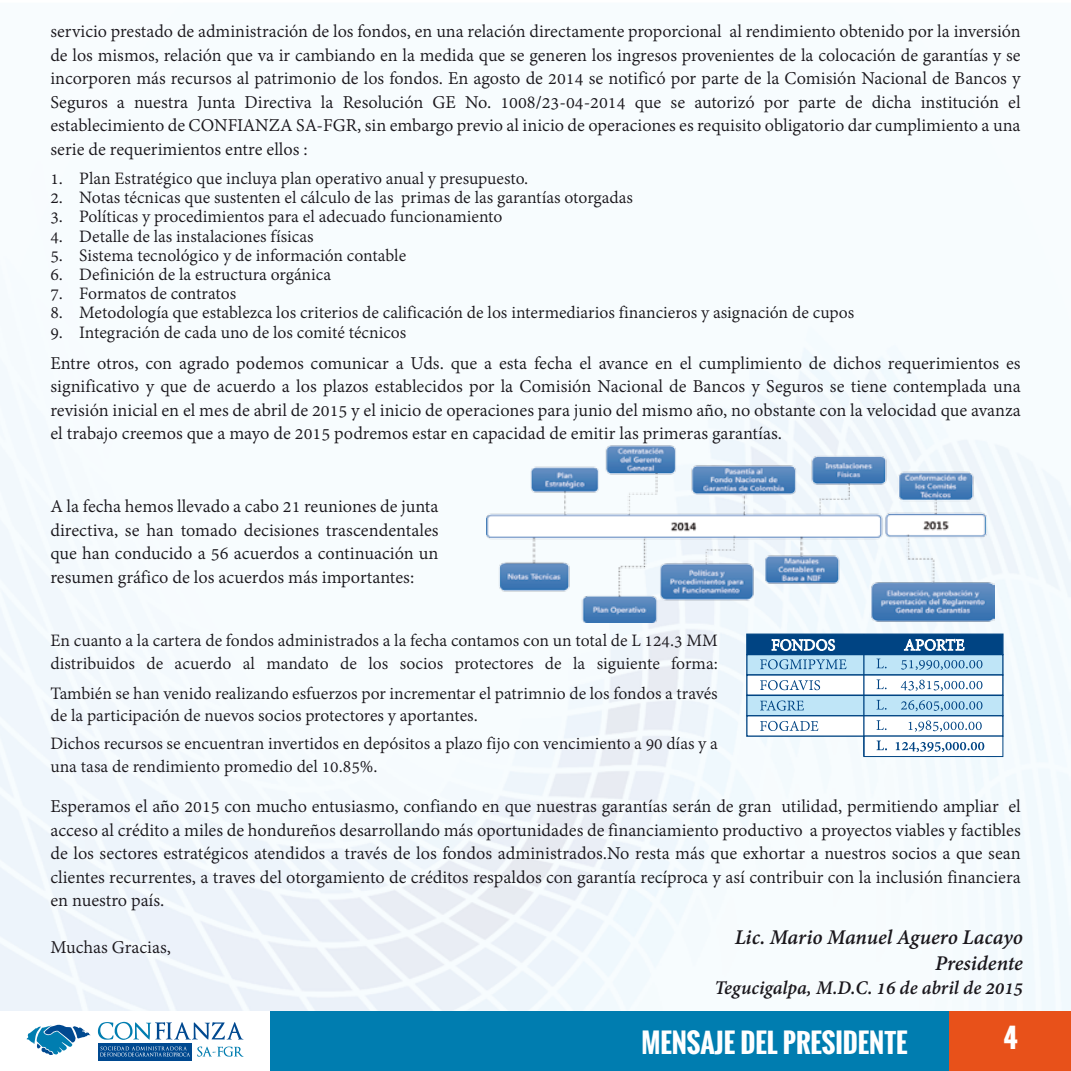
<style>
.page{position:relative;width:1071px;height:1071px;background:#fff}
.page>*{position:absolute;margin:0;border:0;box-sizing:border-box;transform-origin:0 0}
.t1{font:700 26.43px "Oswald";color:#fff}
.t2{font:italic 700 22.75px/26.2px "Adobe Devanagari";letter-spacing:-.005em;color:#1a171c;text-align:right}
.t3{font:italic 700 21px "Adobe Devanagari";color:#1a171c}
.t4{font:19.6px/23.4px "Adobe Devanagari";color:#1a171c;text-align:justify}
.t5{font:18.9px/19.2px "Adobe Devanagari";color:#1a171c}
</style>
<div class="page">
<img style="left:0;top:328px;width:1071px;height:683px">
<div style="left:746px;top:634px;width:258px;height:21px;background:#004483"></div>
<div style="left:746px;top:654px;width:258px;height:22px;background:#bfe5f7;border:1px solid #004483"></div>
<div style="left:746px;top:674px;width:258px;height:22px;background:#fff;border:1px solid #004483"></div>
<div style="left:746px;top:695px;width:258px;height:21px;background:#bfe5f7;border:1px solid #004483"></div>
<div style="left:746px;top:715px;width:258px;height:22px;background:#fff;border:1px solid #004483"></div>
<div style="left:863px;top:736px;width:140px;height:21px;background:#fff;border:1px solid #004483"></div>
<svg style="left:772px;top:639px;width:63px;height:12px"></svg>
<svg style="left:904px;top:639px;width:61px;height:12px"></svg>
<svg style="left:760px;top:659px;width:87px;height:10px"></svg>
<svg style="left:760px;top:680px;width:60px;height:10px"></svg>
<svg style="left:760px;top:701px;width:44px;height:10px"></svg>
<svg style="left:760px;top:721px;width:58px;height:10px"></svg>
<svg style="left:877px;top:659px;width:10px;height:9px"></svg>
<svg style="left:901px;top:660px;width:81px;height:10px"></svg>
<svg style="left:877px;top:679px;width:10px;height:10px"></svg>
<svg style="left:901px;top:680px;width:81px;height:11px"></svg>
<svg style="left:877px;top:700px;width:10px;height:10px"></svg>
<svg style="left:901px;top:700px;width:81px;height:11px"></svg>
<svg style="left:877px;top:720px;width:10px;height:10px"></svg>
<svg style="left:909px;top:720px;width:73px;height:12px"></svg>
<svg style="left:877px;top:741px;width:10px;height:9px"></svg>
<svg style="left:896px;top:742px;width:88px;height:10px"></svg>
<hr style="left:863px;top:634px;width:2px;height:123px;background:#004483">
<img style="left:487px;top:445px;width:507px;height:177px">
<div style="left:98px;top:1043px;width:94px;height:17px;background:#004990"></div>
<svg style="left:98px;top:1022px;width:145px;height:18px"></svg>
<svg style="left:197px;top:1047px;width:47px;height:10px"></svg>
<svg style="left:100px;top:1046px;width:90px;height:11px"></svg>
<svg style="left:27px;top:1024px;width:64px;height:31px"></svg>
<div style="left:270px;top:1011px;width:801px;height:60px;background:#007db0"></div>
<div style="left:950px;top:1011px;width:121px;height:60px;background:#e8511a"></div>
<p class="t4" style="left:50px;top:21px;width:972px">servicio prestado de administración de los fondos, en una relación directamente proporcional al rendimiento obtenido por la inversión de los mismos, relación que va ir cambiando en la medida que se generen los ingresos provenientes de la colocación de garantías y se incorporen más recursos al patrimonio de los fondos. En agosto de 2014 se notificó por parte de la Comisión Nacional de Bancos y Seguros a nuestra Junta Directiva la Resolución GE No. 1008/23-04-2014 que se autorizó por parte de dicha institución el establecimiento de CONFIANZA SA-FGR, sin embargo previo al inicio de operaciones es requisito obligatorio dar cumplimiento a una serie de requerimientos entre ellos :</p>
<p class="t5" style="left:50px;top:170px;width:14px;text-align:justify">1.<br>2.<br>3.<br>4.<br>5.<br>6.<br>7.<br>8.<br>9.</p>
<p class="t5" style="left:79px;top:170px;width:777px">Plan Estratégico que incluya plan operativo anual y presupuesto.<br>Notas técnicas que sustenten el cálculo de las primas de las garantías otorgadas<br>Políticas y procedimientos para el adecuado funcionamiento<br>Detalle de las instalaciones físicas<br>Sistema tecnológico y de información contable<br>Definición de la estructura orgánica<br>Formatos de contratos<br>Metodología que establezca los criterios de calificación de los intermediarios financieros y asignación de cupos Integración de cada uno de los comité técnicos</p>
<p class="t4" style="left:50px;top:353px;width:972px">Entre otros, con agrado podemos comunicar a Uds. que a esta fecha el avance en el cumplimiento de dichos requerimientos es significativo y que de acuerdo a los plazos establecidos por la Comisión Nacional de Bancos y Seguros se tiene contemplada una revisión inicial en el mes de abril de 2015 y el inicio de operaciones para junio del mismo año, no obstante con la velocidad que avanza el trabajo creemos que a mayo de 2015 podremos estar en capacidad de emitir las primeras garantías.</p>
<p class="t4" style="left:50px;top:496px;width:390px">A la fecha hemos llevado a cabo 21 reuniones de junta directiva, se han tomado decisiones trascendentales que han conducido a 56 acuerdos a continuación un resumen gráfico de los acuerdos más importantes:</p>
<p class="t5" style="left:50px;top:631px;width:669px;line-height:22.8px">En cuanto a la cartera de fondos administrados a la fecha contamos con un total de L 124.3 MM distribuidos de acuerdo al mandato de los socios protectores de la siguiente forma:</p>
<p class="t5" style="left:50px;top:683px;width:669px;line-height:22.8px">También se han venido realizando esfuerzos por incrementar el patrimnio de los fondos a través de la participación de nuevos socios protectores y aportantes.</p>
<p class="t5" style="left:50px;top:734px;width:669px;line-height:22.8px">Dichos recursos se encuentran invertidos en depósitos a plazo fijo con vencimiento a 90 días y a una tasa de rendimiento promedio del 10.85%.</p>
<p class="t4" style="left:50px;top:796px;width:972px">Esperamos el año 2015 con mucho entusiasmo, confiando en que nuestras garantías serán de gran utilidad, permitiendo ampliar el acceso al crédito a miles de hondureños desarrollando más oportunidades de financiamiento productivo a proyectos viables y factibles de los sectores estratégicos atendidos a través de los fondos administrados.No resta más que exhortar a nuestros socios a que sean clientes recurrentes, a traves del otorgamiento de créditos respaldos con garantía recíproca y así contribuir con la inclusión financiera en nuestro país.</p>
<p class="t4" style="left:50px;top:937px;width:122px">Muchas Gracias,</p>
<p class="t2" style="left:735px;top:926px;width:290px">Lic. Mario Manuel Aguero Lacayo<br>Presidente</p>
<p class="t3" style="left:714px;top:976px;width:310px">Tegucigalpa, M.D.C. 16 de abril de 2015</p>
<h1 class="t1" style="left:642px;top:1023px;width:267px">MENSAJE DEL PRESIDENTE</h1>
<h1 class="t1" style="left:1003px;top:1018px;width:16px">4</h1>
</div>
